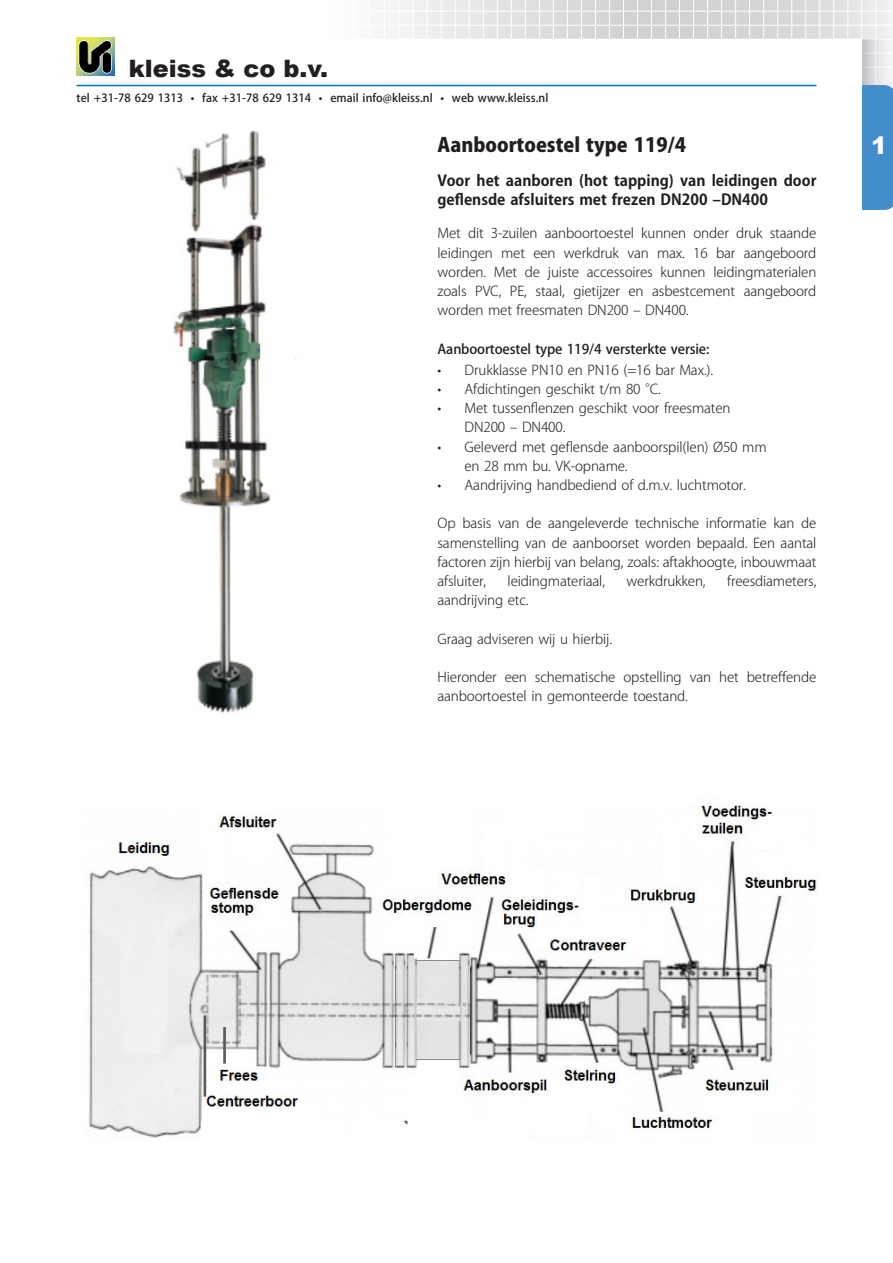
<style>
.page{position:relative;width:893px;height:1263px;background:#fff}
.page>*{position:absolute;margin:0;border:0;box-sizing:border-box;transform-origin:0 0}
.t1{font:900 24px "Arial";color:#231f20}
.t2{font:900 24px "Arial";color:#fff}
.Header_12{font:800 19.5px "Koz Go Pro";color:#231f20}
.Header_12-2{font:700 15px/19.5px "Koz Go Pro";color:#231f20}
.Paragraph_Style_1__K{font:300 13.5px/19.2px "Koz Go Pro";letter-spacing:-.01em;color:#231f20}
.Paragraph_Style_1__K-2{font:500 13.5px "Koz Go Pro";letter-spacing:-.01em;color:#231f20}
.t3{font:500 11.25px "Koz Go Pro";letter-spacing:.005em;color:#231f20}
</style>
<div class="page">
<svg style="left:389px;top:0;width:504px;height:85px;background:#dedfe0"></svg>
<hr style="left:875px;top:0;width:1px;height:86px;background:#fff">
<hr style="left:861px;top:0;width:1px;height:81px;background:#fff">
<hr style="left:847px;top:0;width:1px;height:81px;background:#fff">
<hr style="left:833px;top:0;width:1px;height:81px;background:#fff">
<hr style="left:819px;top:0;width:1px;height:81px;background:#fff">
<hr style="left:805px;top:0;width:1px;height:81px;background:#fff">
<hr style="left:791px;top:0;width:1px;height:81px;background:#fff">
<hr style="left:777px;top:0;width:1px;height:81px;background:#fff">
<hr style="left:763px;top:0;width:1px;height:81px;background:#fff">
<hr style="left:749px;top:0;width:1px;height:81px;background:#fff">
<hr style="left:735px;top:0;width:1px;height:81px;background:#fff">
<hr style="left:721px;top:0;width:1px;height:81px;background:#fff">
<hr style="left:707px;top:0;width:1px;height:81px;background:#fff">
<hr style="left:693px;top:0;width:1px;height:81px;background:#fff">
<hr style="left:679px;top:0;width:1px;height:81px;background:#fff">
<hr style="left:665px;top:0;width:1px;height:81px;background:#fff">
<hr style="left:651px;top:0;width:1px;height:81px;background:#fff">
<hr style="left:637px;top:0;width:1px;height:81px;background:#fff">
<hr style="left:623px;top:0;width:1px;height:81px;background:#fff">
<hr style="left:609px;top:0;width:1px;height:81px;background:#fff">
<hr style="left:595px;top:0;width:1px;height:81px;background:#fff">
<hr style="left:581px;top:0;width:1px;height:81px;background:#fff">
<hr style="left:567px;top:0;width:1px;height:81px;background:#fff">
<hr style="left:553px;top:0;width:1px;height:81px;background:#fff">
<hr style="left:539px;top:0;width:1px;height:81px;background:#fff">
<hr style="left:525px;top:0;width:1px;height:73px;background:#fff">
<hr style="left:511px;top:0;width:1px;height:73px;background:#fff">
<hr style="left:497px;top:0;width:1px;height:73px;background:#fff">
<hr style="left:483px;top:0;width:1px;height:73px;background:#fff">
<hr style="left:469px;top:0;width:1px;height:73px;background:#fff">
<hr style="left:455px;top:0;width:1px;height:73px;background:#fff">
<hr style="left:441px;top:0;width:1px;height:73px;background:#fff">
<hr style="left:427px;top:0;width:1px;height:73px;background:#fff">
<hr style="left:413px;top:0;width:1px;height:73px;background:#fff">
<hr style="left:399px;top:0;width:1px;height:73px;background:#fff">
<hr style="left:73px;top:67px;width:820px;height:1px;background:#fff">
<hr style="left:73px;top:53px;width:820px;height:1px;background:#fff">
<hr style="left:73px;top:39px;width:820px;height:1px;background:#fff">
<hr style="left:73px;top:25px;width:820px;height:1px;background:#fff">
<hr style="left:73px;top:11px;width:820px;height:1px;background:#fff">
<div style="left:862px;top:40px;width:26px;height:170px;background:linear-gradient(to right,#c3c6c9,#f6f5f6)"></div>
<div style="left:862px;top:85px;width:31px;height:125px;background:#448dcb"></div>
<div style="left:64px;top:39px;width:797px;height:1224px;background:#fff"></div>
<img style="left:77px;top:38px;width:38px;height:38px">
<hr style="left:77px;top:85px;width:739px;height:1px;background:#0072bc">
<img style="left:173px;top:130px;width:123px;height:583px">
<img style="left:88px;top:803px;width:730px;height:335px">
<h1 class="t1" style="left:129px;top:51px;width:201px">kleiss &amp; co b.v.</h1>
<p class="t3" style="left:77px;top:91px;width:473px">tel +31-78 629 1313 • fax +31-78 629 1314 • email info@kleiss.nl • web www.kleiss.nl</p>
<p class="Header_12" style="left:437px;top:132px;width:250px">Aanboortoestel type 119/4</p>
<p class="Header_12-2" style="left:437px;top:171px;width:380px">Voor het aanboren (hot tapping) van leidingen door geflensde afsluiters met frezen DN200 –DN400</p>
<p class="Paragraph_Style_1__K" style="left:437px;top:224px;width:380px;text-align:justify">Met dit 3-zuilen aanboortoestel kunnen onder druk staande leidingen met een werkdruk van max. 16 bar aangeboord worden. Met de juiste accessoires kunnen leidingmaterialen zoals PVC, PE, staal, gietijzer en asbestcement aangeboord worden met freesmaten DN200 – DN400.</p>
<p class="Paragraph_Style_1__K-2" style="left:437px;top:340px;width:273px">Aanboortoestel type 119/4 versterkte versie:</p>
<p class="Paragraph_Style_1__K" style="left:437px;top:360px;width:277px">• Drukklasse PN10 en PN16 (=16 bar Max.).</p>
<p class="Paragraph_Style_1__K" style="left:437px;top:379px;width:225px">• Afdichtingen geschikt t/m 80 °C.</p>
<p class="Paragraph_Style_1__K" style="left:464px;top:399px;width:268px;text-indent:-27px">• Met tussenflenzen geschikt voor freesmaten<br>DN200 – DN400.</p>
<p class="Paragraph_Style_1__K" style="left:464px;top:437px;width:304px;text-indent:-27px">• Geleverd met geflensde aanboorspil(len) Ø50 mm en 28 mm bu. VK-opname.</p>
<p class="Paragraph_Style_1__K" style="left:437px;top:475px;width:310px">• Aandrijving handbediend of d.m.v. luchtmotor.</p>
<p class="Paragraph_Style_1__K" style="left:437px;top:514px;width:380px;text-align:justify">Op basis van de aangeleverde technische informatie kan de samenstelling van de aanboorset worden bepaald. Een aantal factoren zijn hierbij van belang, zoals: aftakhoogte, inbouwmaat afsluiter,</p>
<p class="Paragraph_Style_1__K" style="left:508px;top:571px;width:99px">leidingmateriaal,</p>
<p class="Paragraph_Style_1__K" style="left:627px;top:571px;width:81px">werkdrukken,</p>
<p class="Paragraph_Style_1__K" style="left:727px;top:571px;width:91px">freesdiameters,</p>
<p class="Paragraph_Style_1__K" style="left:437px;top:591px;width:93px">aandrijving etc.</p>
<p class="Paragraph_Style_1__K" style="left:437px;top:629px;width:176px">Graag adviseren wij u hierbij.</p>
<p class="Paragraph_Style_1__K" style="left:437px;top:667px;width:380px">Hieronder een schematische opstelling van het betreffende aanboortoestel in gemonteerde toestand.</p>
<h1 class="t2" style="left:871px;top:128px;width:18px">1</h1>
</div>
